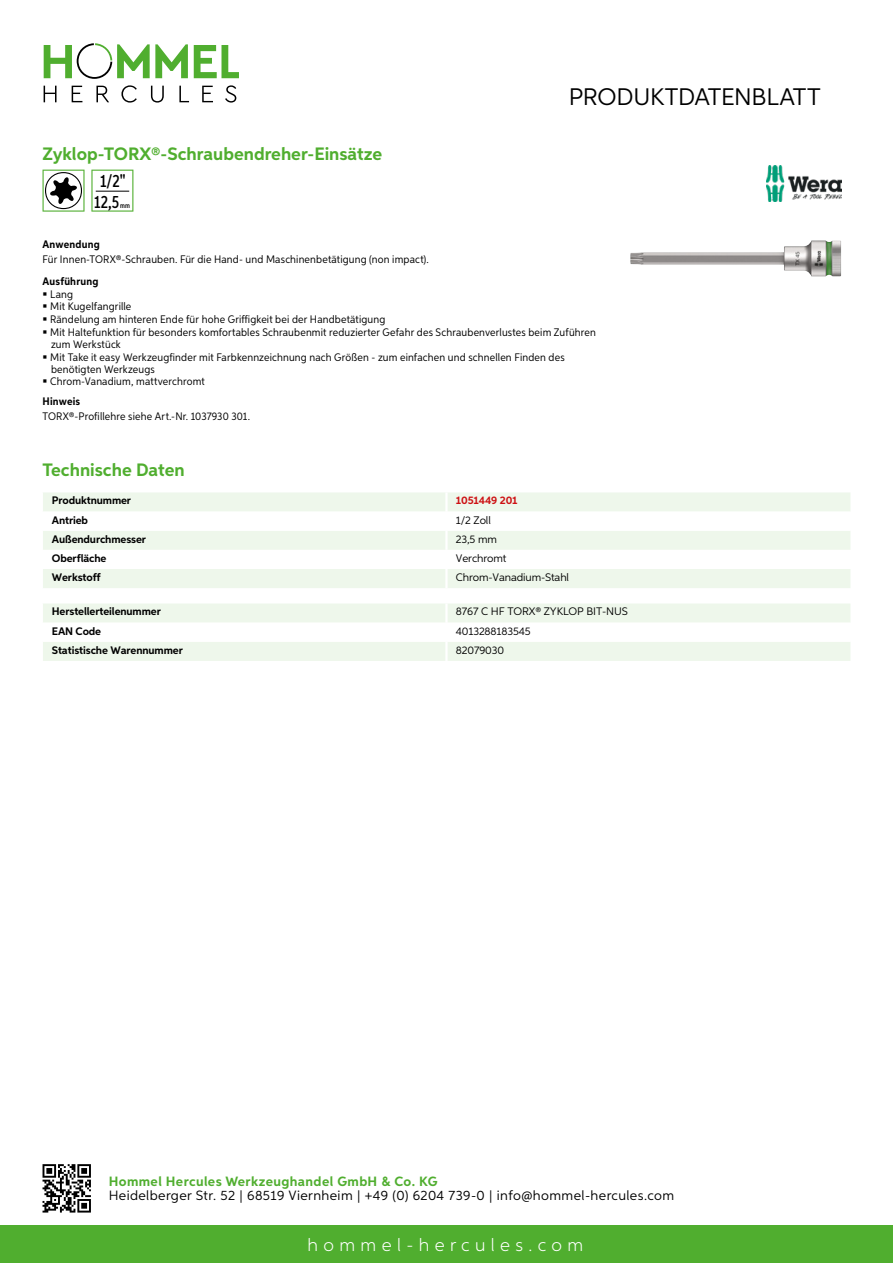
<style>
.page{position:relative;width:893px;height:1263px;background:#fff}
.page>*{position:absolute;margin:0;border:0;box-sizing:border-box;transform-origin:0 0}
.t1{font:24px "Aspira";letter-spacing:-.01em;color:#000}
.t2{font:700 18px "Aspira";color:#50ae2f}
.t3{font:300 18px "Aspira";letter-spacing:.3em;color:#fff}
.t4{font:500 17.85px/20.4px "Aspira XX Nar";color:#000;text-align:center}
.t5{font:13.5px "Aspira";letter-spacing:.03em;color:#000}
.t6{font:700 13.5px "Aspira";letter-spacing:.03em;color:#50ae2f}
.t7{font:10.95px/12.6px "Aspira Nar";letter-spacing:.015em;color:#000}
.t8{font:700 10.95px "Aspira";letter-spacing:-.01em;color:#000}
.t9{font:10.95px "Aspira";letter-spacing:-.01em;color:#000}
.t10{font:700 10.95px "Aspira Nar";letter-spacing:.02em;color:#000}
.t11{font:700 10.95px "Aspira";letter-spacing:-.01em;color:#cd1013}
.t12{font:500 7.35px "Aspira XX Nar";color:#000}
</style>
<div class="page">
<div style="left:0;top:1226px;width:893px;height:37px;background:#50ae2f"></div>
<svg style="left:43px;top:1164px;width:48px;height:48px"></svg>
<svg style="left:194px;top:45px;width:45px;height:33px"></svg>
<svg style="left:44px;top:43px;width:144px;height:36px"></svg>
<svg style="left:44px;top:86px;width:13px;height:16px"></svg>
<svg style="left:72px;top:86px;width:10px;height:16px"></svg>
<svg style="left:96px;top:86px;width:13px;height:16px"></svg>
<svg style="left:121px;top:85px;width:16px;height:18px"></svg>
<svg style="left:151px;top:86px;width:13px;height:17px"></svg>
<svg style="left:179px;top:86px;width:10px;height:16px"></svg>
<svg style="left:202px;top:86px;width:11px;height:16px"></svg>
<svg style="left:225px;top:85px;width:11px;height:18px"></svg>
<div style="left:43px;top:492px;width:807px;height:96px;background:#eef7eb"></div>
<svg style="left:43px;top:512px;width:807px;height:57px"></svg>
<hr style="left:445px;top:492px;width:3px;height:20px;background:#fff">
<hr style="left:445px;top:512px;width:3px;height:19px;background:#fff">
<hr style="left:445px;top:531px;width:3px;height:19px;background:#fff">
<hr style="left:445px;top:550px;width:3px;height:19px;background:#fff">
<hr style="left:445px;top:569px;width:3px;height:19px;background:#fff">
<svg style="left:43px;top:604px;width:807px;height:57px"></svg>
<hr style="left:445px;top:642px;width:3px;height:19px;background:#fff">
<svg style="left:43px;top:170px;width:42px;height:42px"></svg>
<svg style="left:91px;top:170px;width:42px;height:42px"></svg>
<hr style="left:96px;top:191px;width:33px;height:1px;background:#000">
<img style="left:630px;top:240px;width:211px;height:36px">
<img style="left:766px;top:166px;width:76px;height:36px">
<h2 class="t2" style="left:43px;top:142px;width:341px">Zyklop-TORX®-Schraubendreher-Einsätze</h2>
<h3 class="t4" style="left:94px;top:171px;width:33px">1/2"<br>12,5</h3>
<p class="t12" style="left:120px;top:201px;width:11px">mm</p>
<h1 class="t1" style="left:569px;top:82px;width:253px">Produktdatenblatt</h1>
<p class="t10" style="left:43px;top:237px;width:59px">Anwendung</p>
<p class="t7" style="left:43px;top:252px;width:388px">Für Innen-TORX®-Schrauben. Für die Hand- und Maschinenbetätigung (non impact).</p>
<p class="t10" style="left:43px;top:274px;width:58px">Ausführung</p>
<p class="t7" style="left:50px;top:287px;width:547px">Lang<br>Mit Kugelfangrille<br>Rändelung am hinteren Ende für hohe Griffigkeit bei der Handbetätigung<br>Mit Haltefunktion für besonders komfortables Schraubenmit reduzierter Gefahr des Schraubenverlustes beim Zuführen zum Werkstück<br>Mit Take it easy Werkzeugfinder mit Farbkennzeichnung nach Größen - zum einfachen und schnellen Finden des benötigten Werkzeugs<br>Chrom-Vanadium, mattverchromt</p>
<p class="t10" style="left:43px;top:394px;width:39px">Hinweis</p>
<p class="t7" style="left:43px;top:410px;width:209px">TORX®-Profillehre siehe Art.-Nr. 1037930 301.</p>
<h2 class="t2" style="left:43px;top:458px;width:144px">Technische Daten</h2>
<p class="t8" style="left:52px;top:494px;width:81px">Produktnummer</p>
<p class="t11" style="left:456px;top:494px;width:63px">1051449 201</p>
<p class="t8" style="left:52px;top:513px;width:38px">Antrieb</p>
<p class="t9" style="left:456px;top:513px;width:36px">1/2 Zoll</p>
<p class="t8" style="left:52px;top:532px;width:96px">Außendurchmesser</p>
<p class="t9" style="left:456px;top:532px;width:43px">23,5 mm</p>
<p class="t8" style="left:52px;top:551px;width:56px">Oberfläche</p>
<p class="t9" style="left:456px;top:551px;width:52px">Verchromt</p>
<p class="t8" style="left:52px;top:570px;width:50px">Werkstoff</p>
<p class="t9" style="left:456px;top:570px;width:115px">Chrom-Vanadium-Stahl</p>
<p class="t8" style="left:52px;top:605px;width:111px">Herstellerteilenummer</p>
<p class="t9" style="left:456px;top:605px;width:60px">8767 C HF TOR</p>
<p class="t9" style="left:529px;top:605px;width:36px">X® ZYKLO</p>
<p class="t9" style="left:577px;top:605px;width:52px">P BIT-NUS</p>
<p class="t8" style="left:52px;top:624px;width:51px">EAN Code</p>
<p class="t9" style="left:456px;top:624px;width:76px">4013288183545</p>
<p class="t8" style="left:52px;top:643px;width:132px">Statistische Warennummer</p>
<p class="t9" style="left:456px;top:643px;width:50px">82079030</p>
<p class="t6" style="left:109px;top:1172px;width:330px">Hommel Hercules Werkzeughandel GmbH &amp; Co. KG</p>
<p class="t5" style="left:109px;top:1187px;width:567px">Heidelberger Str. 52 | 68519 Viernheim | +49 (0) 6204 739-0 | info@hommel-hercules.com</p>
<h2 class="t3" style="left:307px;top:1234px;width:277px">hommel-hercules.com</h2>
</div>
